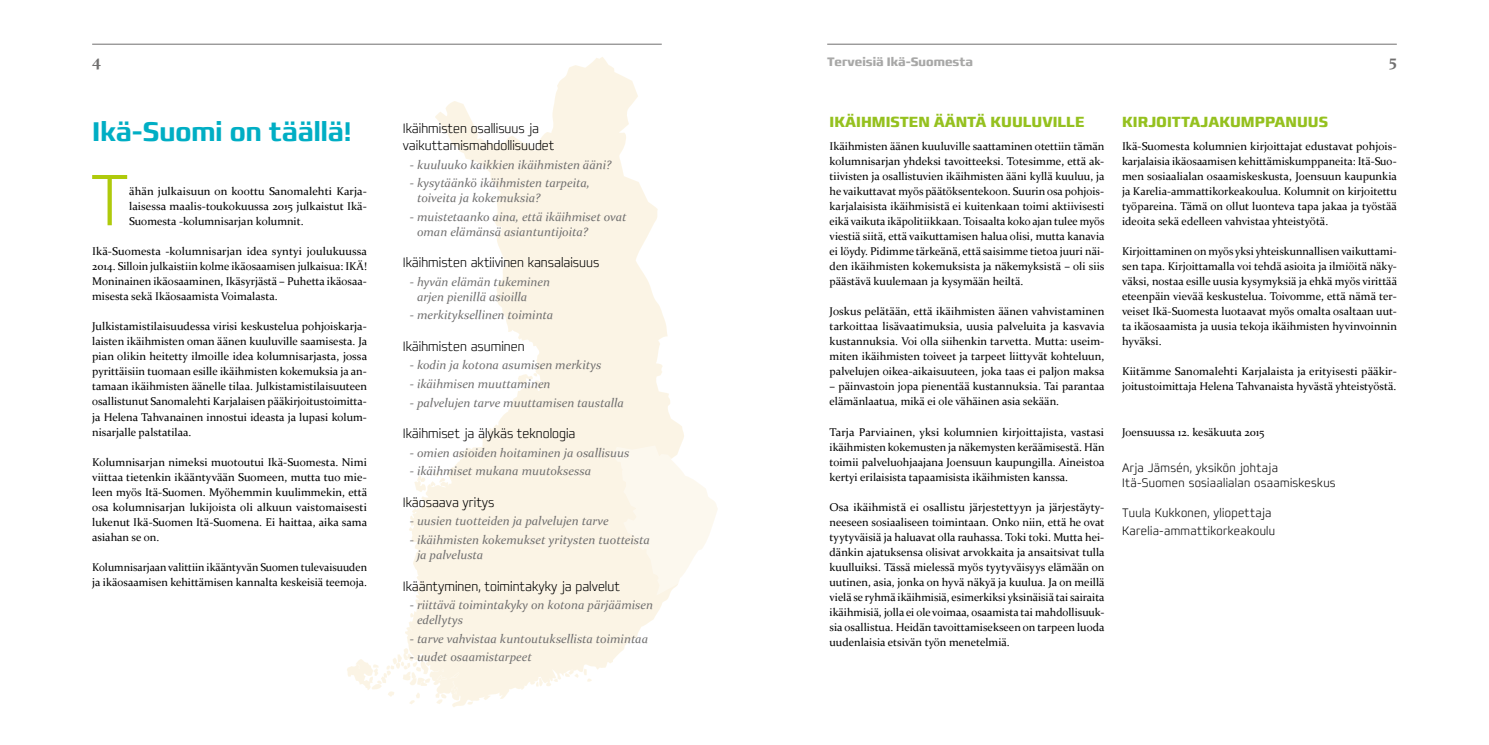
<style>
.page{position:relative;width:1489px;height:745px;background:#fff}
.page>*{position:absolute;margin:0;border:0;box-sizing:border-box;transform-origin:0 0}
.t1{font:200 condensed 73.88px "Francker CYR";color:#afca0b}
.t2{font:27.5px "Francker CYR Condensed Smbold";color:#00aec4}
.t3{font:700 16.25px "Constantia";color:#706f6f}
.t4{font:700 condensed 15px "Francker CYR";color:#95c11f}
.t5{font:200 condensed 13.75px/16.5px "Francker CYR";color:#000}
.t6{font:italic 12.5px/15px "Constantia";color:#706f6f}
.t7{font:200 condensed 12.5px/15px "Francker CYR";letter-spacing:.025em;color:#000}
.t8{font:700 condensed 12.5px "Francker CYR";color:#a8a8a7}
.t9{font:11.25px/15px "Constantia";color:#000;text-align:justify}
</style>
<div class="page">
<hr style="left:92px;top:44px;width:569px;height:1px;background:#706f6f">
<hr style="left:827px;top:44px;width:569px;height:1px;background:#706f6f">
<svg style="left:405px;top:57px;width:279px;height:649px;fill:#fbf4e5"></svg>
<svg style="left:347px;top:647px;width:83px;height:57px"></svg>
<svg style="left:611px;top:444px;width:107px;height:152px"></svg>
<h3 class="t3" style="left:92px;top:49px;width:10px">4</h3>
<p class="t8" style="left:827px;top:54px;width:147px">Terveisiä Ikä-Suomesta</p>
<h3 class="t3" style="left:1388px;top:49px;width:9px">5</h3>
<h2 class="t2" style="left:92px;top:114px;width:261px">Ikä-Suomi on täällä!</h2>
<h1 class="t1" style="left:90px;top:154px;width:40px">T</h1>
<p class="t9" style="left:129px;top:183px;width:239px">ähän julkaisuun on koottu Sanomalehti Karja&shy;laisessa maalis-toukokuussa 2015 julkaistut Ikä-Suomesta -kolumnisarjan kolumnit.</p>
<p class="t9" style="left:92px;top:243px;width:276px">Ikä-Suomesta -kolumnisarjan idea syntyi joulukuussa 2014. Silloin julkaistiin kolme ikäosaamisen julkaisua: IKÄ!<br>Moninainen ikäosaaminen, Ikäsyrjästä – Puhetta ikäosaa&shy;misesta sekä Ikäosaamista Voimalasta.</p>
<p class="t9" style="left:92px;top:318px;width:276px">Julkistamistilaisuudessa virisi keskustelua pohjoiskarja&shy;laisten ikäihmisten oman äänen kuuluville saamisesta. Ja pian olikin heitetty ilmoille idea kolumnisarjasta, jossa pyrittäisiin tuomaan esille ikäihmisten kokemuksia ja an&shy;tamaan ikäihmisten äänelle tilaa. Julkistamistilaisuuteen osallistunut Sanomalehti Karjalaisen pääkirjoitustoimitta&shy;ja Helena Tahvanainen innostui ideasta ja lupasi kolum&shy;nisarjalle palstatilaa.</p>
<p class="t9" style="left:92px;top:453px;width:276px">Kolumnisarjan nimeksi muotoutui Ikä-Suomesta. Nimi viittaa tietenkin ikääntyvään Suomeen, mutta tuo mie&shy;leen myös Itä-Suomen. Myöhemmin kuulimmekin, että osa kolumnisarjan lukijoista oli alkuun vaistomaisesti lukenut Ikä-Suomen Itä-Suomena. Ei haittaa, aika sama asiahan se on.</p>
<p class="t9" style="left:92px;top:558px;width:276px">Kolumnisarjaan valittiin ikääntyvän Suomen tulevaisuuden ja ikäosaamisen kehittämisen kannalta keskeisiä teemoja.</p>
<p class="t5" style="left:403px;top:121px;width:153px">Ikäihmisten osallisuus ja vaikuttamismahdollisuudet</p>
<p class="t6" style="left:410px;top:156px;width:203px">- kuuluuko kaikkien ikäihmisten ääni?</p>
<p class="t6" style="left:417px;top:175px;width:174px;text-indent:-7px">- kysytäänkö ikäihmisten tarpeita, toiveita ja kokemuksia?</p>
<p class="t6" style="left:417px;top:208px;width:211px;text-indent:-7px">- muistetaanko aina, että ikäihmiset ovat oman elämänsä asiantuntijoita?</p>
<p class="t5" style="left:403px;top:254px;width:198px">Ikäihmisten aktiivinen kansalaisuus</p>
<p class="t6" style="left:417px;top:273px;width:135px;text-indent:-7px">- hyvän elämän tukeminen arjen pienillä asioilla</p>
<p class="t6" style="left:410px;top:307px;width:145px">- merkityksellinen toiminta</p>
<p class="t5" style="left:403px;top:338px;width:123px">Ikäihmisten asuminen</p>
<p class="t6" style="left:410px;top:357px;width:193px">- kodin ja kotona asumisen merkitys</p>
<p class="t6" style="left:410px;top:375px;width:142px">- ikäihmisen muuttaminen</p>
<p class="t6" style="left:410px;top:394px;width:216px">- palvelujen tarve muuttamisen taustalla</p>
<p class="t5" style="left:403px;top:425px;width:174px">Ikäihmiset ja älykäs teknologia</p>
<p class="t6" style="left:410px;top:444px;width:221px">- omien asioiden hoitaminen ja osallisuus</p>
<p class="t6" style="left:410px;top:462px;width:183px">- ikäihmiset mukana muutoksessa</p>
<p class="t5" style="left:403px;top:494px;width:93px">Ikäosaava yritys</p>
<p class="t6" style="left:410px;top:512px;width:200px">- uusien tuotteiden ja palvelujen tarve</p>
<p class="t6" style="left:417px;top:531px;width:234px;text-indent:-7px">- ikäihmisten kokemukset yritysten tuotteista ja palvelusta</p>
<p class="t5" style="left:403px;top:577px;width:219px">Ikääntyminen, toimintakyky ja palvelut</p>
<p class="t6" style="left:417px;top:596px;width:237px;text-indent:-7px">- riittävä toimintakyky on kotona pärjäämisen edellytys</p>
<p class="t6" style="left:410px;top:630px;width:240px">- tarve vahvistaa kuntoutuksellista toimintaa</p>
<p class="t6" style="left:410px;top:648px;width:124px">- uudet osaamistarpeet</p>
<h3 class="t4" style="left:829px;top:113px;width:256px">IKÄIHMISTEN ÄÄNTÄ KUULUVILLE</h3>
<p class="t9" style="left:829px;top:138px;width:276px">Ikäihmisten äänen kuuluville saattaminen otettiin tämän kolumnisarjan yhdeksi tavoitteeksi. Totesimme, että ak&shy;tiivisten ja osallistuvien ikäihmisten ääni kyllä kuuluu, ja he vaikuttavat myös päätöksentekoon. Suurin osa pohjois&shy;karjalaisista ikäihmisistä ei kuitenkaan toimi aktiivisesti eikä vaikuta ikäpolitiikkaan. Toisaalta koko ajan tulee myös viestiä siitä, että vaikuttamisen halua olisi, mutta kanavia ei löydy. Pidimme tärkeänä, että saisimme tietoa juuri näi&shy;den ikäihmisten kokemuksista ja näkemyksistä – oli siis päästävä kuulemaan ja kysymään heiltä.</p>
<p class="t9" style="left:829px;top:303px;width:276px">Joskus pelätään, että ikäihmisten äänen vahvistaminen tarkoittaa lisävaatimuksia, uusia palveluita ja kasvavia kustannuksia. Voi olla siihenkin tarvetta. Mutta: useim&shy;miten ikäihmisten toiveet ja tarpeet liittyvät kohteluun, palvelujen oikea-aikaisuuteen, joka taas ei paljon maksa</p>
<p class="t9" style="left:829px;top:378px;width:276px">– päinvastoin jopa pienentää kustannuksia. Tai parantaa elämänlaatua, mikä ei ole vähäinen asia sekään.</p>
<p class="t9" style="left:829px;top:423px;width:276px">Tarja Parviainen, yksi kolumnien kirjoittajista, vastasi ikäihmisten kokemusten ja näkemysten keräämisestä. Hän toimii palveluohjaajana Joensuun kaupungilla. Aineistoa kertyi erilaisista tapaamisista ikäihmisten kanssa.</p>
<p class="t9" style="left:829px;top:498px;width:276px">Osa ikäihmistä ei osallistu järjestettyyn ja järjestäyty&shy;neeseen sosiaaliseen toimintaan. Onko niin, että he ovat tyytyväisiä ja haluavat olla rauhassa. Toki toki. Mutta hei&shy;dänkin ajatuksensa olisivat arvokkaita ja ansaitsivat tulla kuulluiksi. Tässä mielessä myös tyytyväisyys elämään on uutinen, asia, jonka on hyvä näkyä ja kuulua. Ja on meillä vielä se ryhmä ikäihmisiä, esimerkiksi yksinäisiä tai sairaita ikäihmisiä, jolla ei ole voimaa, osaamista tai mahdollisuuk&shy;sia osallistua. Heidän tavoittamisekseen on tarpeen luoda uudenlaisia etsivän työn menetelmiä.</p>
<h3 class="t4" style="left:1121px;top:113px;width:207px">KIRJOITTAJAKUMPPANUUS</h3>
<p class="t9" style="left:1121px;top:138px;width:276px">Ikä-Suomesta kolumnien kirjoittajat edustavat pohjois&shy;karjalaisia ikäosaamisen kehittämiskumppaneita: Itä-Suo&shy;men sosiaalialan osaamiskeskusta, Joensuun kaupunkia ja Karelia-ammattikorkeakoulua. Kolumnit on kirjoitettu työpareina. Tämä on ollut luonteva tapa jakaa ja työstää ideoita sekä edelleen vahvistaa yhteistyötä.</p>
<p class="t9" style="left:1121px;top:243px;width:276px">Kirjoittaminen on myös yksi yhteiskunnallisen vaikuttami&shy;sen tapa. Kirjoittamalla voi tehdä asioita ja ilmiöitä näky&shy;väksi, nostaa esille uusia kysymyksiä ja ehkä myös virittää eteenpäin vievää keskustelua. Toivomme, että nämä ter&shy;veiset Ikä-Suomesta luotaavat myös omalta osaltaan uut&shy;ta ikäosaamista ja uusia tekoja ikäihmisten hyvinvoinnin hyväksi.</p>
<p class="t9" style="left:1121px;top:363px;width:276px">Kiitämme Sanomalehti Karjalaista ja erityisesti pääkir&shy;joitustoimittaja Helena Tahvanaista hyvästä yhteistyöstä.</p>
<p class="t9" style="left:1121px;top:423px;width:144px">Joensuussa 12. kesäkuuta 2015</p>
<p class="t7" style="left:1121px;top:460px;width:215px">Arja Jämsén, yksikön johtaja<br>Itä-Suomen sosiaalialan osaamiskeskus</p>
<p class="t7" style="left:1121px;top:504px;width:155px;line-height:18px">Tuula Kukkonen, yliopettaja<br>Karelia-ammattikorkeakoulu</p>
</div>
